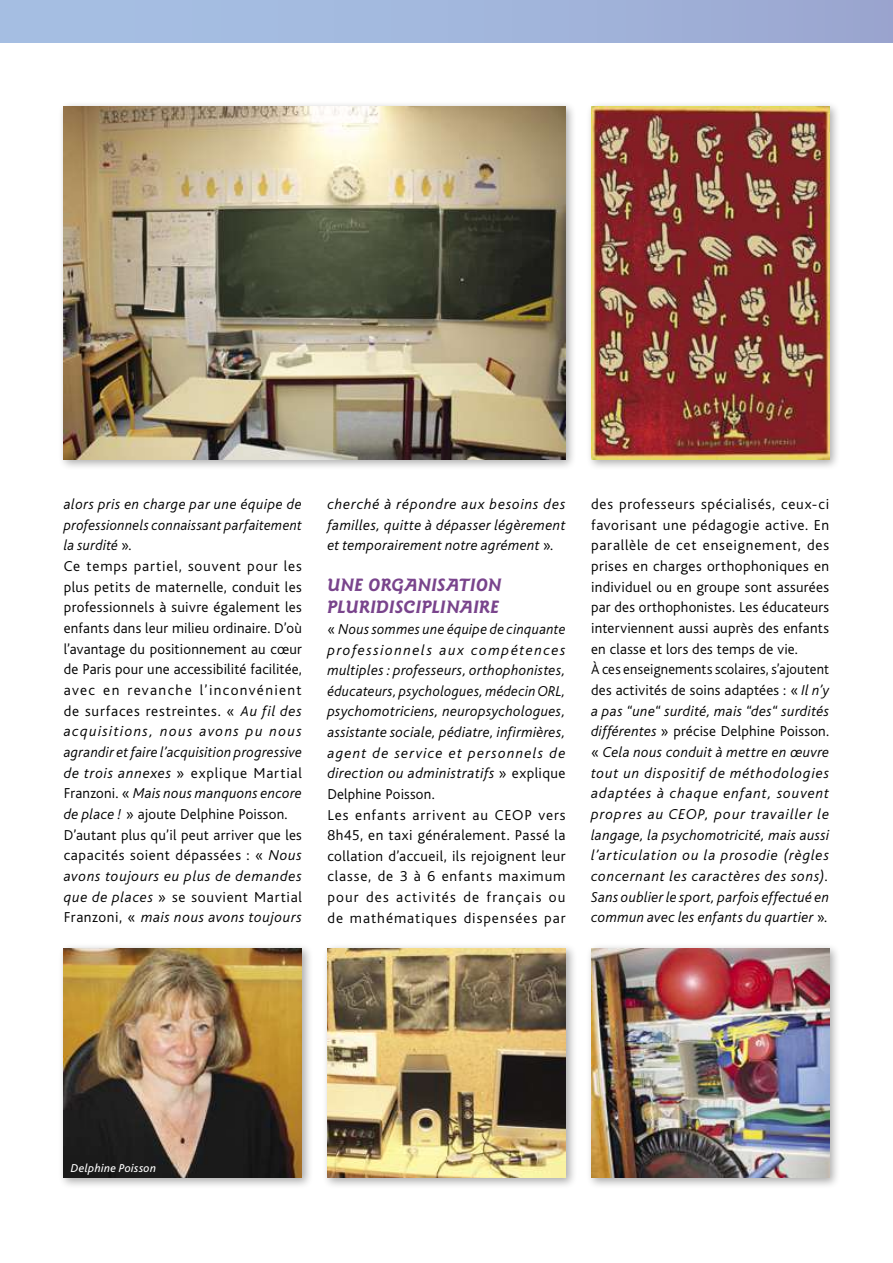
<style>
.page{position:relative;width:893px;height:1263px;background:#fff}
.page>*{position:absolute;margin:0;border:0;box-sizing:border-box;transform-origin:0 0}
.t1{font:italic 700 18px/21.9px "Goudy Sans IT Cby BT";letter-spacing:.005em;color:#79448c}
.t2{font:300 15px/20.7px "Bliss";letter-spacing:.02em;color:#000}
.t3{font:italic 300 15px/20.5px "Bliss";letter-spacing:.025em;color:#000;text-align:justify}
.t4{font:italic 12px "Bliss";letter-spacing:.025em;color:#fff}
.s1{font-style:italic}
.s2{font-style:normal}
</style>
<div class="page">
<div style="left:0;top:0;width:893px;height:43px;background:linear-gradient(to right,#a7c3e6,#9ca8d2)"></div>
<div style="left:586px;top:101px;width:255px;height:370px;background:#000;opacity:.33"></div>
<img style="left:591px;top:106px;width:238px;height:353px">
<div style="left:58px;top:101px;width:519px;height:370px;background:#000;opacity:.33"></div>
<img style="left:64px;top:106px;width:502px;height:353px">
<div style="left:322px;top:942px;width:255px;height:247px;background:#000;opacity:.33"></div>
<img style="left:327px;top:948px;width:239px;height:230px">
<div style="left:586px;top:942px;width:255px;height:247px;background:#000;opacity:.33"></div>
<img style="left:591px;top:948px;width:238px;height:230px">
<div style="left:58px;top:942px;width:256px;height:247px;background:#000;opacity:.33"></div>
<img style="left:64px;top:948px;width:238px;height:230px">
<p class="t2" style="left:64px;top:494px;width:240px"><span class="s1">alors pris en charge par une équipe de professionnels connaissant parfaitement la surdité</span> ».<br>Ce temps partiel, souvent pour les plus petits de maternelle, conduit les professionnels à suivre également les enfants dans leur milieu ordinaire. D’où l’avantage du positionnement au cœur de Paris pour une accessibilité facilitée, avec en revanche l’inconvénient de surfaces restreintes. « <span class="s1">Au fil des acquisitions, nous avons pu nous agrandir et faire l’acquisition progressive de trois annexes</span> » explique Martial Franzoni. « <span class="s1">Mais nous manquons encore de place !</span> » ajoute Delphine Poisson.<br>D’autant plus qu’il peut arriver que les capacités soient dépassées : « <span class="s1">Nous avons toujours eu plus de demandes que de places</span> » se souvient Martial Franzoni, « <span class="s1">mais nous avons toujours</span></p>
<p class="t3" style="left:327px;top:494px;width:240px">cherché à répondre aux besoins des familles, quitte à dépasser légèrement et temporairement notre agrément <span class="s2">».</span></p>
<p class="t1" style="left:327px;top:574px;width:176px">UNE ORGANISATION<br>PLURIDISCIPLINAIRE</p>
<p class="t3" style="left:327px;top:619px;width:240px;text-align:left"><span class="s2">«</span> Nous sommes une équipe de cinquante professionnels aux compétences multiples : professeurs, orthophonistes, éducateurs, psychologues, médecin ORL, psychomotriciens, neuropsychologues, assistante sociale, pédiatre, infirmières, agent de service et personnels de direction ou administratifs <span class="s2">» explique Delphine Poisson.<br>Les enfants arrivent au CEOP vers 8h45, en taxi généralement. Passé la collation d’accueil, ils rejoignent leur classe, de 3 à 6 enfants maximum pour des activités de français ou de mathématiques dispensées par</span></p>
<p class="t2" style="left:591px;top:494px;width:240px">des professeurs spécialisés, ceux-ci favorisant une pédagogie active. En parallèle de cet enseignement, des prises en charges orthophoniques en individuel ou en groupe sont assurées par des orthophonistes. Les éducateurs interviennent aussi auprès des enfants en classe et lors des temps de vie.<br>À ces enseignements scolaires, s’ajoutent des activités de soins adaptées : « <span class="s1">Il n’y a pas “une“ surdité, mais “des“ surdités différentes</span> » précise Delphine Poisson. « <span class="s1">Cela nous conduit à mettre en œuvre tout un dispositif de méthodologies adaptées à chaque enfant, souvent propres au CEOP, pour travailler le langage, la psychomotricité, mais aussi l’articulation ou la prosodie (règles concernant les caractères des sons).<br>Sans oublier le sport, parfois effectué en commun avec les enfants du quartier</span> ».</p>
<p class="t4" style="left:71px;top:1162px;width:87px">Delphine Poisson</p>
</div>
